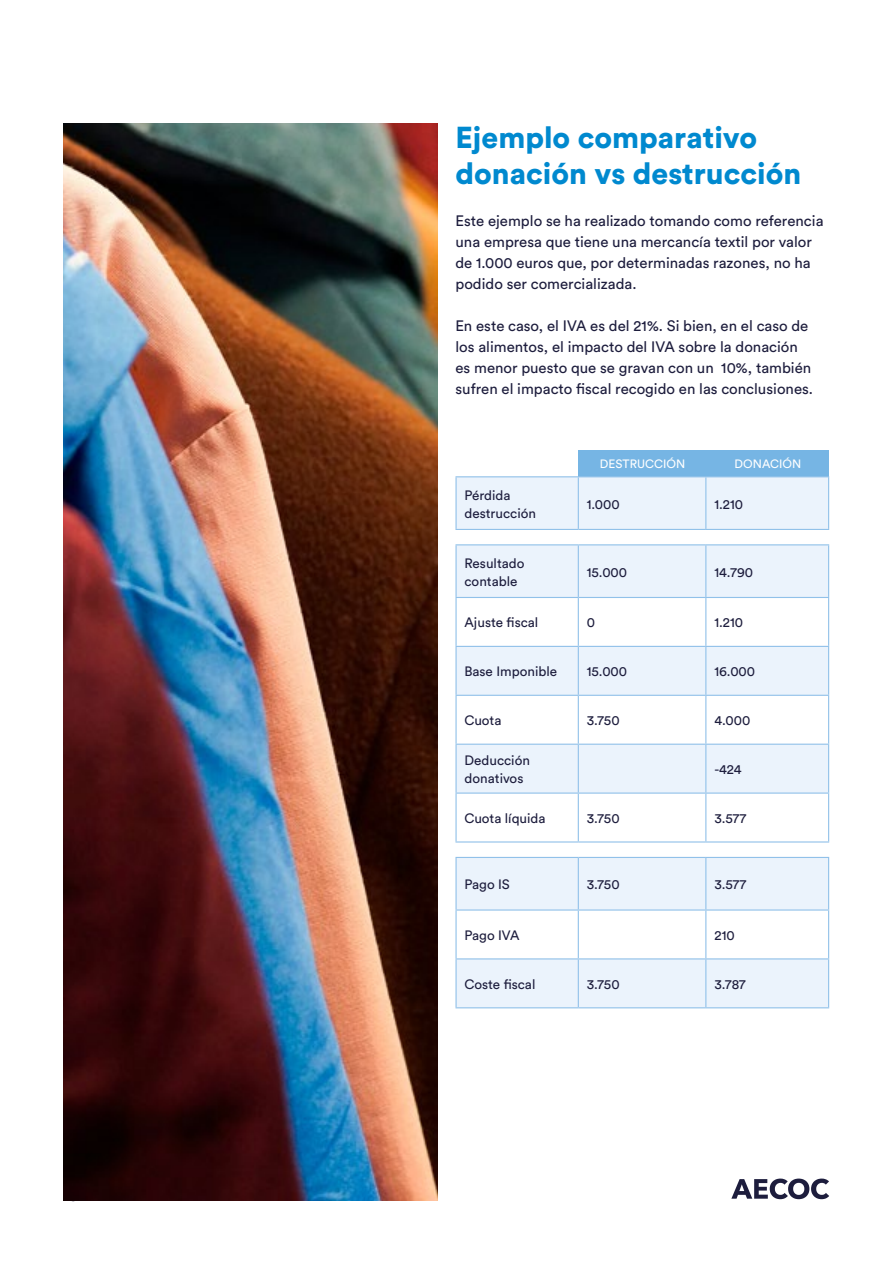
<style>
.page{position:relative;width:893px;height:1263px;background:#fff}
.page>*{position:absolute;margin:0;border:0;box-sizing:border-box;transform-origin:0 0}
.t1{font:900 30px/36px "Circular Std";color:#0089cf}
.t2{font:15px/21px "Circular Std";color:#1d1d3d}
.t3{font:13.5px/18px "Circular Std";color:#1d1d3d}
.t4{font:12px "Circular Std";color:#fff}
</style>
<div class="page">
<svg style="left:731px;top:1178px;width:98px;height:21px"></svg>
<div style="left:578px;top:450px;width:129px;height:27px;background:#76b5e4"></div>
<div style="left:707px;top:450px;width:122px;height:27px;background:#76b5e4"></div>
<svg style="left:457px;top:545px;width:371px;height:247px;fill:#ebf3fc"></svg>
<hr style="left:578px;top:545px;width:1px;height:52px;background:#91c1e9">
<hr style="left:705px;top:545px;width:1px;height:52px;background:#91c1e9">
<hr style="left:828px;top:545px;width:1px;height:52px;background:#91c1e9">
<hr style="left:455px;top:597px;width:123px;height:1px;background:#91c1e9">
<hr style="left:578px;top:597px;width:128px;height:1px;background:#91c1e9">
<hr style="left:578px;top:598px;width:1px;height:48px;background:#91c1e9">
<hr style="left:706px;top:597px;width:123px;height:1px;background:#91c1e9">
<hr style="left:705px;top:598px;width:1px;height:48px;background:#91c1e9">
<hr style="left:828px;top:598px;width:1px;height:48px;background:#91c1e9">
<hr style="left:455px;top:646px;width:123px;height:1px;background:#91c1e9">
<hr style="left:578px;top:646px;width:128px;height:1px;background:#91c1e9">
<hr style="left:578px;top:647px;width:1px;height:48px;background:#91c1e9">
<hr style="left:706px;top:646px;width:123px;height:1px;background:#91c1e9">
<hr style="left:705px;top:647px;width:1px;height:48px;background:#91c1e9">
<hr style="left:828px;top:647px;width:1px;height:48px;background:#91c1e9">
<hr style="left:455px;top:695px;width:123px;height:1px;background:#91c1e9">
<hr style="left:578px;top:695px;width:128px;height:1px;background:#91c1e9">
<hr style="left:578px;top:696px;width:1px;height:48px;background:#91c1e9">
<hr style="left:706px;top:695px;width:123px;height:1px;background:#91c1e9">
<hr style="left:705px;top:696px;width:1px;height:48px;background:#91c1e9">
<hr style="left:828px;top:696px;width:1px;height:48px;background:#91c1e9">
<hr style="left:455px;top:744px;width:123px;height:1px;background:#91c1e9">
<hr style="left:578px;top:744px;width:128px;height:1px;background:#91c1e9">
<hr style="left:578px;top:745px;width:1px;height:47px;background:#91c1e9">
<hr style="left:706px;top:744px;width:123px;height:1px;background:#91c1e9">
<hr style="left:705px;top:745px;width:1px;height:47px;background:#91c1e9">
<hr style="left:828px;top:745px;width:1px;height:47px;background:#91c1e9">
<hr style="left:455px;top:792px;width:123px;height:2px;background:#91c1e9">
<hr style="left:578px;top:792px;width:128px;height:2px;background:#91c1e9">
<hr style="left:578px;top:794px;width:1px;height:47px;background:#91c1e9">
<hr style="left:706px;top:792px;width:123px;height:2px;background:#91c1e9">
<hr style="left:705px;top:794px;width:1px;height:47px;background:#91c1e9">
<hr style="left:828px;top:794px;width:1px;height:47px;background:#91c1e9">
<hr style="left:455px;top:841px;width:123px;height:1px;background:#91c1e9">
<hr style="left:578px;top:841px;width:128px;height:1px;background:#91c1e9">
<hr style="left:706px;top:841px;width:123px;height:1px;background:#91c1e9">
<hr style="left:455px;top:544px;width:123px;height:1px;background:#91c1e9">
<hr style="left:455px;top:545px;width:2px;height:52px;background:#91c1e9">
<hr style="left:578px;top:544px;width:128px;height:1px;background:#91c1e9">
<hr style="left:706px;top:544px;width:123px;height:1px;background:#91c1e9">
<hr style="left:455px;top:598px;width:2px;height:48px;background:#91c1e9">
<hr style="left:455px;top:647px;width:2px;height:48px;background:#91c1e9">
<hr style="left:455px;top:696px;width:2px;height:48px;background:#91c1e9">
<hr style="left:455px;top:745px;width:2px;height:47px;background:#91c1e9">
<hr style="left:455px;top:794px;width:2px;height:47px;background:#91c1e9">
<svg style="left:457px;top:858px;width:371px;height:149px;fill:#ebf3fc"></svg>
<hr style="left:578px;top:858px;width:1px;height:51px;background:#91c1e9">
<hr style="left:705px;top:858px;width:1px;height:51px;background:#91c1e9">
<hr style="left:828px;top:858px;width:1px;height:51px;background:#91c1e9">
<hr style="left:455px;top:909px;width:123px;height:1px;background:#91c1e9">
<hr style="left:578px;top:909px;width:128px;height:1px;background:#91c1e9">
<hr style="left:578px;top:910px;width:1px;height:48px;background:#91c1e9">
<hr style="left:706px;top:909px;width:123px;height:1px;background:#91c1e9">
<hr style="left:705px;top:910px;width:1px;height:48px;background:#91c1e9">
<hr style="left:828px;top:910px;width:1px;height:48px;background:#91c1e9">
<hr style="left:455px;top:958px;width:123px;height:1px;background:#91c1e9">
<hr style="left:578px;top:958px;width:128px;height:1px;background:#91c1e9">
<hr style="left:578px;top:959px;width:1px;height:48px;background:#91c1e9">
<hr style="left:706px;top:958px;width:123px;height:1px;background:#91c1e9">
<hr style="left:705px;top:959px;width:1px;height:48px;background:#91c1e9">
<hr style="left:828px;top:959px;width:1px;height:48px;background:#91c1e9">
<hr style="left:455px;top:1007px;width:123px;height:1px;background:#91c1e9">
<hr style="left:578px;top:1007px;width:128px;height:1px;background:#91c1e9">
<hr style="left:706px;top:1007px;width:123px;height:1px;background:#91c1e9">
<hr style="left:455px;top:857px;width:123px;height:1px;background:#91c1e9">
<hr style="left:455px;top:858px;width:2px;height:51px;background:#91c1e9">
<hr style="left:578px;top:857px;width:128px;height:1px;background:#91c1e9">
<hr style="left:706px;top:857px;width:123px;height:1px;background:#91c1e9">
<hr style="left:455px;top:910px;width:2px;height:48px;background:#91c1e9">
<hr style="left:455px;top:959px;width:2px;height:48px;background:#91c1e9">
<div style="left:457px;top:477px;width:371px;height:52px;background:#ebf3fc"></div>
<hr style="left:578px;top:477px;width:1px;height:52px;background:#91c1e9">
<hr style="left:705px;top:477px;width:1px;height:52px;background:#91c1e9">
<hr style="left:828px;top:477px;width:1px;height:52px;background:#91c1e9">
<hr style="left:455px;top:529px;width:123px;height:1px;background:#91c1e9">
<hr style="left:578px;top:529px;width:128px;height:1px;background:#91c1e9">
<hr style="left:706px;top:529px;width:123px;height:1px;background:#91c1e9">
<hr style="left:455px;top:476px;width:123px;height:1px;background:#91c1e9">
<hr style="left:455px;top:477px;width:2px;height:52px;background:#91c1e9">
<hr style="left:578px;top:476px;width:128px;height:1px;background:#91c1e9">
<hr style="left:706px;top:476px;width:123px;height:1px;background:#91c1e9">
<img style="left:64px;top:123px;width:373px;height:1078px">
<h1 class="t1" style="left:455px;top:118px;width:347px">Ejemplo comparativo donación vs destrucción</h1>
<p class="t2" style="left:455px;top:210px;width:369px">Este ejemplo se ha realizado tomando como referencia una empresa que tiene una mercancía textil por valor de 1.000 euros que, por determinadas razones, no ha podido ser comercializada.</p>
<p class="t2" style="left:455px;top:315px;width:359px">En este caso, el IVA es del 21%. Si bien, en el caso de los alimentos, el impacto del IVA sobre la donación es menor puesto que se gravan con un 10%, también sufren el impacto fiscal recogido en las conclusiones.</p>
<p class="t4" style="left:600px;top:457px;width:87px">DESTRUCCIÓN</p>
<p class="t4" style="left:735px;top:457px;width:68px">DONACIÓN</p>
<p class="t3" style="left:465px;top:486px;width:73px">Pérdida destrucción</p>
<p class="t3" style="left:587px;top:495px;width:34px">1.000</p>
<p class="t3" style="left:714px;top:495px;width:30px">1.210</p>
<p class="t3" style="left:465px;top:554px;width:62px">Resultado contable</p>
<p class="t3" style="left:587px;top:563px;width:42px">15.000</p>
<p class="t3" style="left:714px;top:563px;width:40px">14.790</p>
<p class="t3" style="left:465px;top:613px;width:75px">Ajuste fiscal</p>
<p class="t3" style="left:587px;top:613px;width:10px">0</p>
<p class="t3" style="left:714px;top:613px;width:30px">1.210</p>
<p class="t3" style="left:465px;top:662px;width:94px">Base Imponible</p>
<p class="t3" style="left:587px;top:662px;width:42px">15.000</p>
<p class="t3" style="left:714px;top:662px;width:42px">16.000</p>
<p class="t3" style="left:465px;top:711px;width:38px">Cuota</p>
<p class="t3" style="left:587px;top:711px;width:34px">3.750</p>
<p class="t3" style="left:714px;top:711px;width:37px">4.000</p>
<p class="t3" style="left:465px;top:751px;width:67px">Deducción donativos</p>
<p class="t3" style="left:714px;top:760px;width:29px">-424</p>
<p class="t3" style="left:465px;top:809px;width:83px">Cuota líquida</p>
<p class="t3" style="left:587px;top:809px;width:34px">3.750</p>
<p class="t3" style="left:714px;top:809px;width:34px">3.577</p>
<p class="t3" style="left:465px;top:875px;width:47px">Pago IS</p>
<p class="t3" style="left:587px;top:875px;width:34px">3.750</p>
<p class="t3" style="left:714px;top:875px;width:34px">3.577</p>
<p class="t3" style="left:465px;top:926px;width:56px">Pago IVA</p>
<p class="t3" style="left:714px;top:926px;width:22px">210</p>
<p class="t3" style="left:465px;top:975px;width:72px">Coste fiscal</p>
<p class="t3" style="left:587px;top:975px;width:34px">3.750</p>
<p class="t3" style="left:714px;top:975px;width:33px">3.787</p>
</div>
